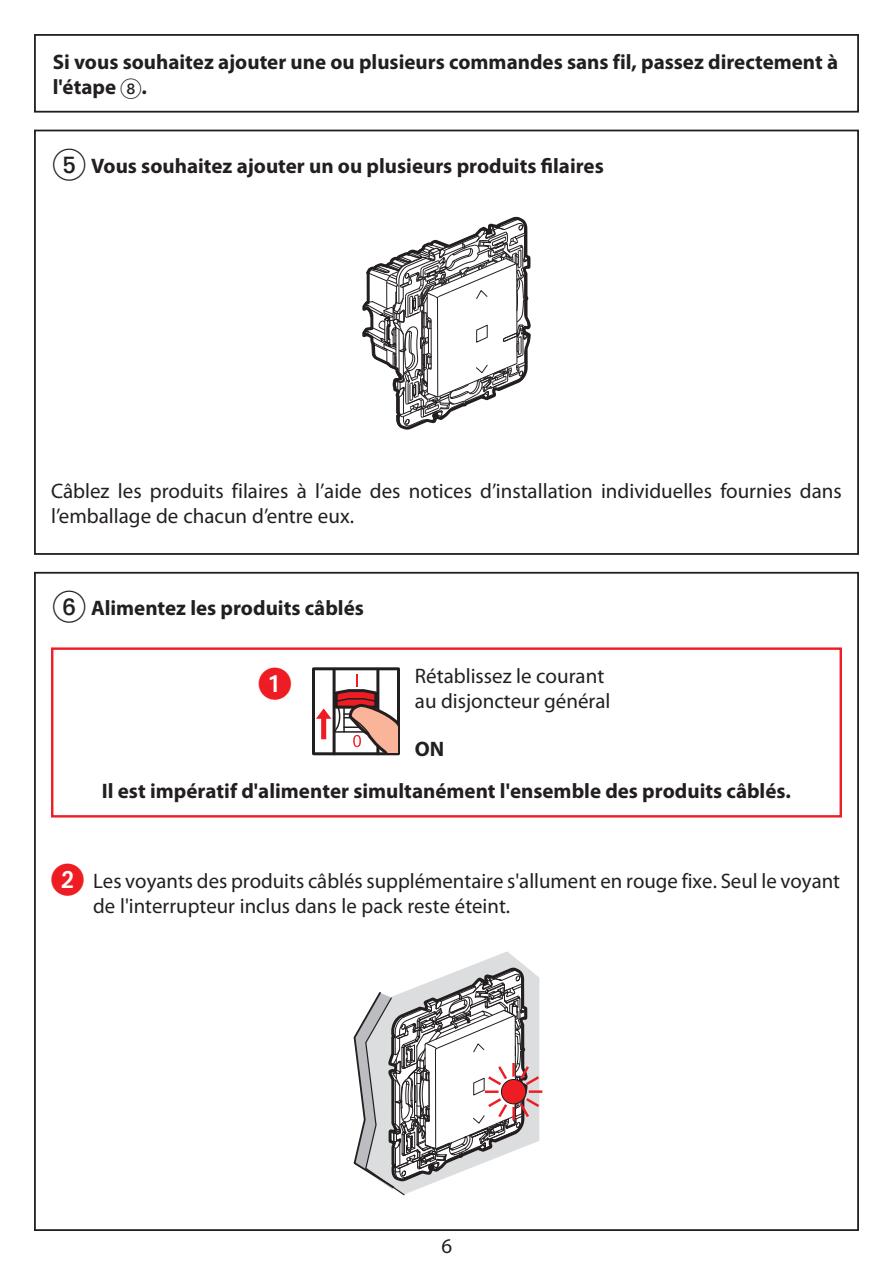
<style>
.page{position:relative;width:893px;height:1263px;background:#fff}
.page>*{position:absolute;margin:0;border:0;box-sizing:border-box;transform-origin:0 0}
.t1{font:33px "European Pi One";color:#ee1d23}
.t2{font:21px/25.2px "Myriad Pro";color:#231f20}
.t3{font:700 21px/25.2px "Myriad Pro";color:#231f20}
.s1{font-family:"European Pi Two";font-weight:400}
.s2{font-family:"European Pi Two";font-weight:400;font-size:33px}
.s3{font-family:"European Pi One";font-size:33px;color:#ee1d23}
</style>
<div class="page">
<div style="left:34px;top:34px;width:825px;height:79px;border:2px solid #231f20"></div>
<div style="left:34px;top:130px;width:825px;height:425px;border:2px solid #231f20"></div>
<svg style="left:362px;top:216px;width:169px;height:214px"></svg>
<div style="left:51px;top:647px;width:791px;height:170px;border:2px solid #ee1d23"></div>
<div style="left:312px;top:667px;width:88px;height:88px;border:3px solid #231f20"></div>
<hr style="left:333px;top:669px;width:3px;height:85px;background:#231f20">
<hr style="left:376px;top:669px;width:3px;height:85px;background:#231f20">
<svg style="left:316px;top:675px;width:82px;height:78px"></svg>
<svg style="left:353px;top:951px;width:189px;height:245px"></svg>
<div style="left:501px;top:1079px;width:25px;height:25px;background:#ee1d23;border-radius:50%"></div>
<div style="left:501px;top:1079px;width:25px;height:25px;border:1px solid #231f20;border-radius:50%"></div>
<p class="t3" style="left:53px;top:48px;width:787px">Si vous souhaitez ajouter une ou plusieurs commandes sans fil, passez directement à l'étape <span class="s1">8</span>.</p>
<p class="t3" style="left:53px;top:152px;width:552px"><span class="s2">5</span> Vous souhaitez ajouter un ou plusieurs produits filaires</p>
<p class="t2" style="left:51px;top:478px;width:792px">Câblez les produits filaires à l’aide des notices d’installation individuelles fournies dans l’emballage de chacun d’entre eux.</p>
<p class="t3" style="left:53px;top:595px;width:313px"><span class="s2">6</span> Alimentez les produits câblés</p>
<h1 class="t1" style="left:258px;top:666px;width:34px">1</h1>
<p class="t2" style="left:415px;top:663px;width:197px">Rétablissez le courant au disjoncteur général</p>
<p class="t3" style="left:415px;top:735px;width:31px">ON</p>
<p class="t3" style="left:102px;top:778px;width:691px">Il est impératif d'alimenter simultanément l'ensemble des produits câblés.</p>
<p class="t2" style="left:93px;top:868px;width:749px;text-indent:-42px"><span class="s3">2</span> Les voyants des produits câblés supplémentaire s'allument en rouge fixe. Seul le voyant de l'interrupteur inclus dans le pack reste éteint.</p>
<p class="t2" style="left:441px;top:1233px;width:12px">6</p>
</div>
